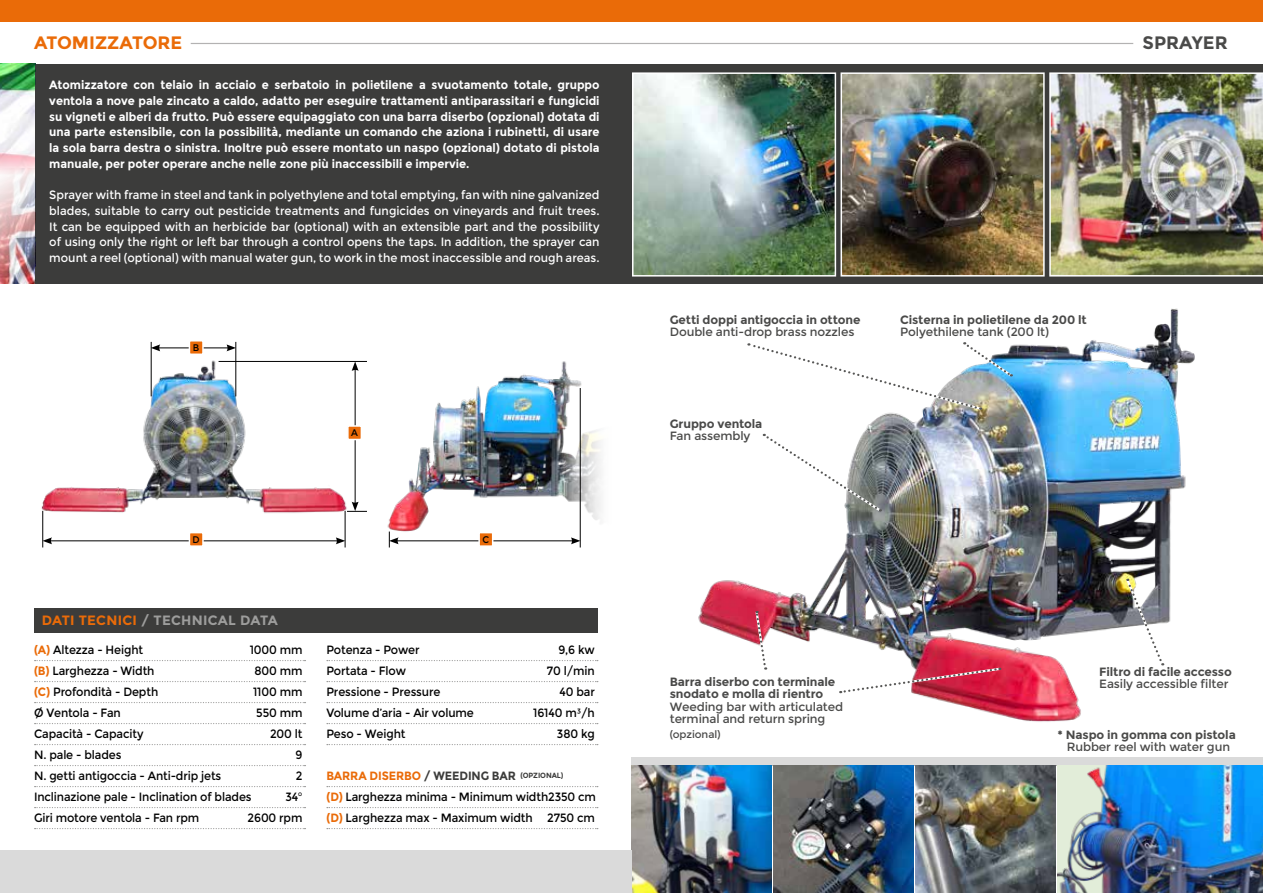
<style>
.page{position:relative;width:1263px;height:893px;background:#fff}
.page>*{position:absolute;margin:0;border:0;box-sizing:border-box;transform-origin:0 0}
.t1{font:700 18px "Montserrat";color:#ea6b08}
.t2{font:700 18px "Montserrat";color:#4a4a49}
.t3{font:700 13.5px "Montserrat";letter-spacing:.02em;color:#9d9d9c}
.t4{font:700 12px/15.8px "Montserrat";color:#fff;text-align:justify;scale:.95 1}
.t5{font:12px/21px "Montserrat";letter-spacing:-.01em;color:#000;scale:.94 1}
.t6{font:12px/15.8px "Montserrat";color:#fff;text-align:justify;scale:.95 1}
.t7{font:700 12px "Montserrat";letter-spacing:-.01em;color:#4a4a49}
.t8{font:12px/12px "Montserrat";letter-spacing:-.01em;color:#4a4a49}
.t9{font:10.5px "Montserrat";letter-spacing:-.01em;color:#4a4a49}
.t10{font:9.6px "Montserrat";color:#000;scale:.95 1}
.s1{color:#ea6b08}
.s2{font-weight:700;color:#ea6b08}
.s3{font-weight:700;color:#3c3c3b}
.s4{font-weight:700;font-size:7.5px;color:#3c3c3b}
</style>
<div class="page">
<img style="left:698px;top:308px;width:497px;height:414px">
<div style="left:35px;top:64px;width:1228px;height:220px;background:#3c3c3b"></div>
<hr style="left:631px;top:765px;width:632px;height:1px;background:#b3b2b2">
<div style="left:0;top:0;width:1263px;height:21px;background:#ea6b08"></div>
<div style="left:631px;top:757px;width:632px;height:8px;background:#dadada"></div>
<hr style="left:191px;top:43px;width:942px;height:1px;background:#b3b2b2">
<img style="left:0;top:178px;width:35px;height:105px">
<img style="left:0;top:64px;width:35px;height:114px">
<svg style="left:35px;top:660px;width:270px;height:1px"></svg>
<svg style="left:35px;top:681px;width:270px;height:1px"></svg>
<svg style="left:35px;top:702px;width:270px;height:1px"></svg>
<svg style="left:35px;top:723px;width:270px;height:1px"></svg>
<svg style="left:35px;top:744px;width:270px;height:1px"></svg>
<svg style="left:35px;top:765px;width:270px;height:1px"></svg>
<svg style="left:35px;top:786px;width:270px;height:1px"></svg>
<svg style="left:35px;top:807px;width:270px;height:1px"></svg>
<svg style="left:35px;top:828px;width:270px;height:1px"></svg>
<svg style="left:327px;top:660px;width:271px;height:1px"></svg>
<svg style="left:327px;top:681px;width:271px;height:1px"></svg>
<svg style="left:327px;top:702px;width:271px;height:1px"></svg>
<svg style="left:327px;top:723px;width:271px;height:1px"></svg>
<svg style="left:327px;top:744px;width:271px;height:1px"></svg>
<svg style="left:327px;top:786px;width:271px;height:1px"></svg>
<svg style="left:327px;top:807px;width:271px;height:1px"></svg>
<svg style="left:327px;top:828px;width:271px;height:1px"></svg>
<img style="left:1057px;top:765px;width:206px;height:128px">
<img style="left:774px;top:765px;width:140px;height:128px">
<img style="left:916px;top:765px;width:140px;height:128px">
<img style="left:631px;top:765px;width:140px;height:128px">
<div style="left:0;top:850px;width:631px;height:43px;background:#dadada"></div>
<svg style="left:754px;top:609px;width:14px;height:62px"></svg>
<svg style="left:838px;top:666px;width:164px;height:29px"></svg>
<svg style="left:761px;top:432px;width:122px;height:81px"></svg>
<svg style="left:1124px;top:577px;width:41px;height:90px"></svg>
<svg style="left:746px;top:340px;width:268px;height:71px"></svg>
<div style="left:34px;top:608px;width:563px;height:25px;background:#3c3c3b"></div>
<img style="left:1049px;top:72px;width:214px;height:205px">
<img style="left:635px;top:75px;width:198px;height:199px">
<div style="left:632px;top:72px;width:204px;height:205px;border:2px solid #fff"></div>
<img style="left:843px;top:75px;width:199px;height:199px">
<div style="left:840px;top:72px;width:205px;height:205px;border:2px solid #fff"></div>
<img style="left:387px;top:361px;width:214px;height:182px">
<img style="left:41px;top:358px;width:313px;height:165px">
<hr style="left:151px;top:342px;width:1px;height:54px;background:#000">
<hr style="left:42px;top:511px;width:1px;height:36px;background:#000">
<hr style="left:345px;top:511px;width:1px;height:36px;background:#000">
<hr style="left:580px;top:388px;width:1px;height:159px;background:#000">
<hr style="left:236px;top:342px;width:1px;height:54px;background:#000">
<hr style="left:355px;top:369px;width:1px;height:135px;background:#000">
<svg style="left:352px;top:362px;width:7px;height:9px"></svg>
<hr style="left:158px;top:347px;width:71px;height:1px;background:#000">
<svg style="left:226px;top:344px;width:10px;height:7px"></svg>
<svg style="left:151px;top:344px;width:9px;height:7px"></svg>
<hr style="left:50px;top:540px;width:288px;height:1px;background:#000">
<svg style="left:336px;top:537px;width:9px;height:7px"></svg>
<svg style="left:43px;top:537px;width:9px;height:7px"></svg>
<hr style="left:396px;top:540px;width:177px;height:1px;background:#000">
<svg style="left:571px;top:537px;width:9px;height:7px"></svg>
<svg style="left:389px;top:531px;width:10px;height:16px"></svg>
<hr style="left:219px;top:361px;width:148px;height:1px;background:#000">
<svg style="left:347px;top:502px;width:20px;height:10px"></svg>
<svg style="left:188px;top:341px;width:16px;height:13px"></svg>
<svg style="left:346px;top:424px;width:15px;height:17px"></svg>
<svg style="left:188px;top:533px;width:16px;height:13px"></svg>
<svg style="left:478px;top:531px;width:16px;height:15px"></svg>
<h1 class="t1" style="left:34px;top:32px;width:150px">ATOMIZZATORE</h1>
<h1 class="t2" style="left:1142px;top:32px;width:87px">SPRAYER</h1>
<p class="t4" style="left:49px;top:77px;width:581px">Atomizzatore con telaio in acciaio e serbatoio in polietilene a svuotamento totale, gruppo ventola a nove pale zincato a caldo, adatto per eseguire trattamenti antiparassitari e fungicidi su vigneti e alberi da frutto. Può essere equipaggiato con una barra diserbo (opzional) dotata di una parte estensibile, con la possibilità, mediante un comando che aziona i rubinetti, di usare la sola barra destra o sinistra. Inoltre può essere montato un naspo (opzional) dotato di pistola manuale, per poter operare anche nelle zone più inaccessibili e impervie.</p>
<p class="t6" style="left:49px;top:187px;width:581px">Sprayer with frame in steel and tank in polyethylene and total emptying, fan with nine galvanized blades, suitable to carry out pesticide treatments and fungicides on vineyards and fruit trees.<br>It can be equipped with an herbicide bar (optional) with an extensible part and the possibility of using only the right or left bar through a control opens the taps. In addition, the sprayer can mount a reel (optional) with manual water gun, to work in the most inaccessible and rough areas.</p>
<p class="t10" style="left:193px;top:342px;width:8px">B</p>
<p class="t10" style="left:351px;top:427px;width:9px">A</p>
<p class="t10" style="left:193px;top:534px;width:9px">D</p>
<p class="t10" style="left:482px;top:534px;width:9px">C</p>
<p class="t3" style="left:42px;top:613px;width:238px"><span class="s1">DATI TECNICI</span> / TECHNICAL DATA</p>
<p class="t5" style="left:34px;top:639px;width:118px"><span class="s2">(A)</span> Altezza - Height</p>
<p class="t5" style="left:250px;top:639px;width:58px">1000 mm</p>
<p class="t5" style="left:34px;top:660px;width:130px"><span class="s2">(B)</span> Larghezza - Width</p>
<p class="t5" style="left:254px;top:660px;width:53px">800 mm</p>
<p class="t5" style="left:34px;top:681px;width:134px"><span class="s2">(C)</span> Profondità - Depth</p>
<p class="t5" style="left:253px;top:681px;width:54px">1100 mm</p>
<p class="t5" style="left:34px;top:702px;width:94px">Ø Ventola - Fan</p>
<p class="t5" style="left:256px;top:702px;width:51px">550 mm</p>
<p class="t5" style="left:34px;top:723px;width:118px">Capacità - Capacity</p>
<p class="t5" style="left:270px;top:723px;width:36px">200 lt</p>
<p class="t5" style="left:34px;top:744px;width:94px">N. pale - blades</p>
<p class="t5" style="left:296px;top:744px;width:9px">9</p>
<p class="t5" style="left:34px;top:765px;width:201px">N. getti antigoccia - Anti-drip jets</p>
<p class="t5" style="left:296px;top:765px;width:9px">2</p>
<p class="t5" style="left:34px;top:786px;width:233px">Inclinazione pale - Inclination of blades</p>
<p class="t5" style="left:285px;top:786px;width:20px">34°</p>
<p class="t5" style="left:34px;top:807px;width:177px">Giri motore ventola - Fan rpm</p>
<p class="t5" style="left:248px;top:807px;width:60px">2600 rpm</p>
<p class="t5" style="left:326px;top:639px;width:101px">Potenza - Power</p>
<p class="t5" style="left:558px;top:639px;width:40px">9,6 kw</p>
<p class="t5" style="left:326px;top:660px;width:86px">Portata - Flow</p>
<p class="t5" style="left:547px;top:660px;width:53px">70 l/min</p>
<p class="t5" style="left:326px;top:681px;width:123px">Pressione - Pressure</p>
<p class="t5" style="left:559px;top:681px;width:39px">40 bar</p>
<p class="t5" style="left:326px;top:702px;width:158px">Volume d’aria - Air volume</p>
<p class="t5" style="left:533px;top:702px;width:67px">16140 m³/h</p>
<p class="t5" style="left:326px;top:723px;width:86px">Peso - Weight</p>
<p class="t5" style="left:557px;top:723px;width:42px">380 kg</p>
<p class="t5" style="left:326px;top:765px;width:288px"><span class="s2">BARRA DISERBO</span> <span class="s3">/ WEEDING BAR</span> <span class="s4">(OPZIONAL)<br></span><span class="s2">(D)</span> Larghezza minima - Minimum width2350 cm <span class="s2">(D)</span> Larghezza max - Maximum width 2750 cm</p>
<p class="t7" style="left:670px;top:313px;width:192px">Getti doppi antigoccia in ottone</p>
<p class="t8" style="left:670px;top:326px;width:186px">Double anti-drop brass nozzles</p>
<p class="t7" style="left:670px;top:417px;width:94px">Gruppo ventola</p>
<p class="t8" style="left:670px;top:430px;width:82px">Fan assembly</p>
<p class="t7" style="left:900px;top:313px;width:188px">Cisterna in polietilene da 200 lt</p>
<p class="t8" style="left:900px;top:326px;width:150px">Polyethilene tank (200 lt)</p>
<p class="t7" style="left:1099px;top:664px;width:134px">Filtro di facile accesso</p>
<p class="t7" style="left:670px;top:674px;width:167px">Barra diserbo con terminale</p>
<p class="t8" style="left:1099px;top:678px;width:131px">Easily accessible filter</p>
<p class="t7" style="left:670px;top:686px;width:155px">snodato e molla di rientro</p>
<p class="t8" style="left:670px;top:701px;width:175px">Weeding bar with articulated terminal and return spring</p>
<p class="t9" style="left:670px;top:728px;width:52px">(opzional)</p>
<p class="t7" style="left:1057px;top:727px;width:180px">* Naspo in gomma con pistola</p>
<p class="t8" style="left:1067px;top:740px;width:165px">Rubber reel with water gun</p>
</div>
